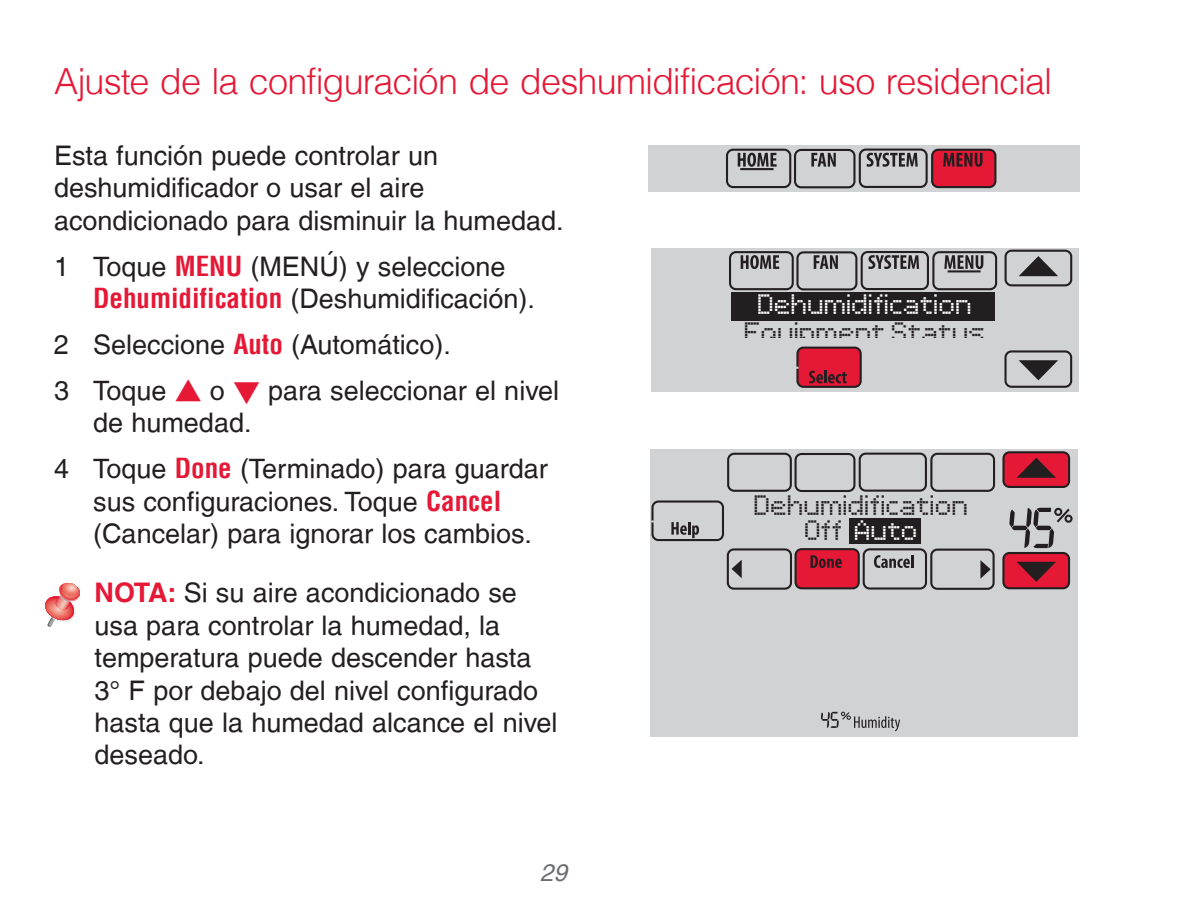
<style>
.page{position:relative;width:1188px;height:918px;background:#fff}
.page>*{position:absolute;margin:0;border:0;box-sizing:border-box;transform-origin:0 0}
.t1{font:300 36px "Helvetica LT";letter-spacing:-.025em;color:#e51836}
.t2{font:27px/32.4px "Helvetica LT";color:#231f20}
.t3{font:italic 24px "Helvetica LT";color:#6c6d70}
.t4{font:23.1px "LCD Dot";color:#fff}
.t5{font:23.1px "LCD Dot";color:#231f20}
.t6{font:22.8px/24.9px "LCD Dot";color:#231f20;text-align:center}
.s1{font-weight:700;font-stretch:condensed;color:#e51836}
.s2{color:#e51836}
.s3{font-weight:700;color:#e51836}
.s4{color:#fff}
</style>
<div class="page">
<svg style="left:45px;top:583px;width:35px;height:44px"></svg>
<div style="left:652px;top:248px;width:427px;height:144px;background:#d1d2d4"></div>
<svg style="left:729px;top:249px;width:344px;height:139px"></svg>
<svg style="left:741px;top:255px;width:38px;height:14px"></svg>
<svg style="left:814px;top:255px;width:24px;height:14px"></svg>
<svg style="left:868px;top:255px;width:51px;height:14px"></svg>
<svg style="left:944px;top:255px;width:39px;height:14px"></svg>
<hr style="left:948px;top:270px;width:33px;height:2px;background:#231f20">
<div style="left:731px;top:292px;width:264px;height:29px;background:#231f20"></div>
<div style="left:728px;top:338px;width:268px;height:13px;background:#d1d2d4"></div>
<div style="left:797px;top:348px;width:64px;height:39px;background:#e51836;border-radius:6px"></div>
<div style="left:796px;top:347px;width:66px;height:41px;border:2px solid #231f20;border-radius:6px"></div>
<svg style="left:809px;top:370px;width:38px;height:13px"></svg>
<div style="left:650px;top:450px;width:427px;height:287px;background:#d1d2d4"></div>
<div style="left:1003px;top:553px;width:66px;height:35px;background:#e51836;border-radius:6px"></div>
<div style="left:1002px;top:552px;width:68px;height:37px;border:2px solid #231f20;border-radius:6px"></div>
<div style="left:1004px;top:452px;width:65px;height:35px;background:#e51836;border-radius:6px"></div>
<div style="left:1002px;top:451px;width:68px;height:37px;border:2px solid #231f20;border-radius:6px"></div>
<svg style="left:1009px;top:507px;width:64px;height:41px"></svg>
<svg style="left:1016px;top:457px;width:40px;height:21px"></svg>
<svg style="left:1016px;top:561px;width:40px;height:21px"></svg>
<svg style="left:651px;top:452px;width:345px;height:138px"></svg>
<svg style="left:821px;top:711px;width:79px;height:20px"></svg>
<div style="left:850px;top:518px;width:71px;height:25px;background:#231f20"></div>
<div style="left:648px;top:146px;width:431px;height:46px;background:#d1d2d4"></div>
<div style="left:932px;top:150px;width:63px;height:37px;background:#e51836;border-radius:6px"></div>
<div style="left:931px;top:149px;width:65px;height:39px;border:2px solid #231f20;border-radius:6px"></div>
<svg style="left:726px;top:148px;width:202px;height:41px"></svg>
<svg style="left:943px;top:153px;width:40px;height:14px"></svg>
<hr style="left:740px;top:168px;width:34px;height:2px;background:#231f20">
<h1 class="t1" style="left:54px;top:59px;width:1000px">Ajuste de la configuración de deshumidificación: uso residencial</h1>
<p class="t2" style="left:54px;top:139px;width:511px">Esta función puede controlar un deshumidificador o usar el aire acondicionado para disminuir la humedad.</p>
<p class="t2" style="left:93px;top:250px;width:443px;text-indent:-39px">1 Toque <span class="s1">MENU</span> (MENÚ) y seleccione<br><span class="s1">Dehumidification</span> (Deshumidificación).</p>
<p class="t2" style="left:54px;top:321px;width:507px;line-height:45.9px">2 Seleccione <span class="s1">Auto</span> (Automático).<br>3 Toque <span class="s2">▲</span> o <span class="s2">▼</span> para seleccionar el nivel</p>
<p class="t2" style="left:54px;top:400px;width:495px;line-height:45.9px;text-indent:39px">de humedad.<br>4 Toque <span class="s1">Done</span> (Terminado) para guardar</p>
<p class="t2" style="left:93px;top:485px;width:440px">sus configuraciones. Toque <span class="s1">Cancel </span>(Cancelar) para ignorar los cambios.</p>
<p class="t2" style="left:95px;top:577px;width:465px"><span class="s3">NOTA:</span> Si su aire acondicionado se usa para controlar la humedad, la temperatura puede descender hasta<br>3° F por debajo del nivel configurado hasta que la humedad alcance el nivel deseado.</p>
<p class="t3" style="left:540px;top:859px;width:28px">29</p>
<p class="t4" style="left:758px;top:294px;width:216px">Dehumidification</p>
<p class="t5" style="left:745px;top:321px;width:243px">Equipment Status</p>
<p class="t6" style="left:755px;top:495px;width:216px">Dehumidification<br>Off <span class="s4">Auto</span></p>
</div>
